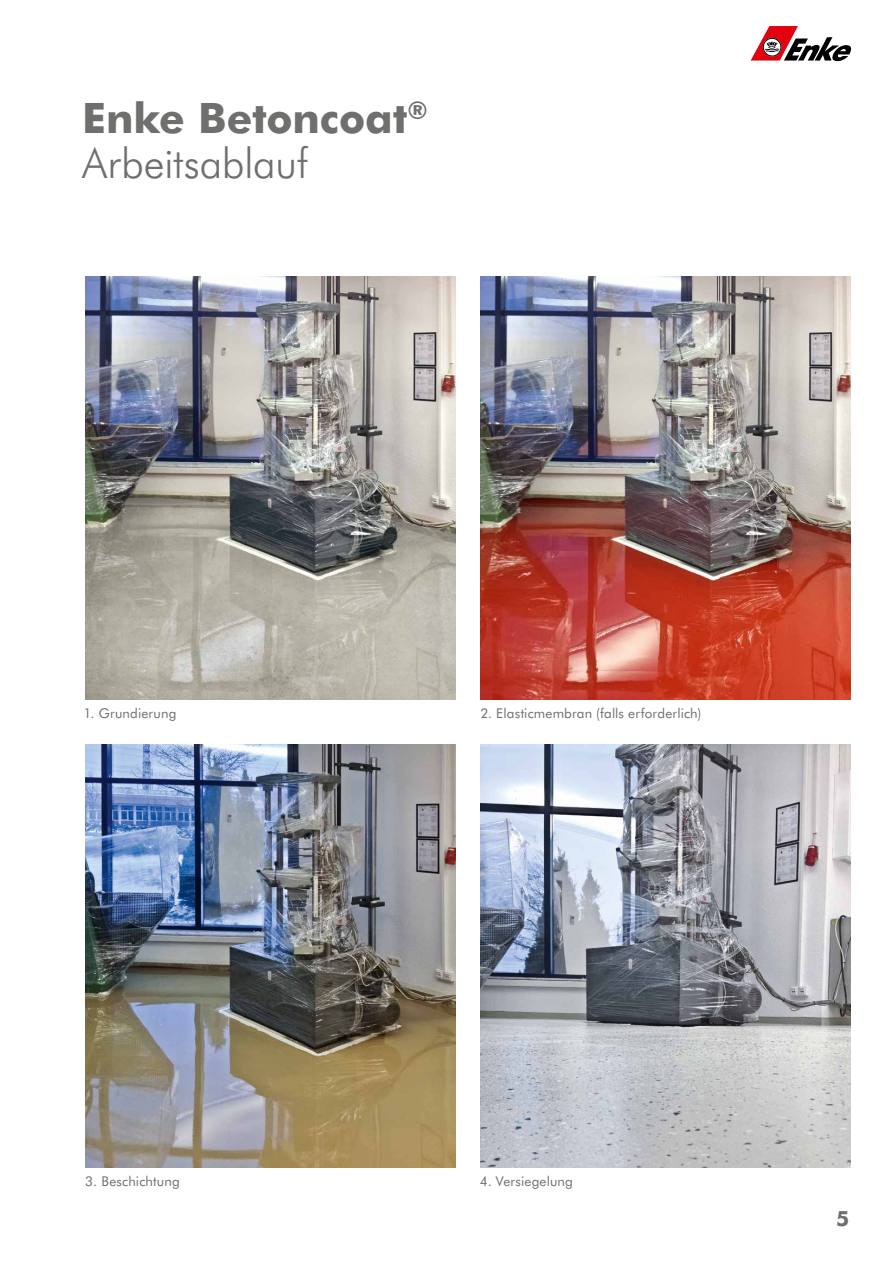
<style>
.page{position:relative;width:893px;height:1263px;background:#fff}
.page>*{position:absolute;margin:0;border:0;box-sizing:border-box;transform-origin:0 0}
.t1{font:700 42px/45px "Futura BT";letter-spacing:-.005em;color:#6f6f6e}
.t2{font:700 21px "Futura BT";color:#6f6f6e}
.t3{font:13.5px "Futura BT";letter-spacing:.01em;color:#6f6f6e}
.s1{font-weight:300}
</style>
<div class="page">
<img style="left:480px;top:277px;width:370px;height:423px">
<img style="left:85px;top:277px;width:370px;height:423px">
<img style="left:85px;top:745px;width:370px;height:423px">
<img style="left:480px;top:745px;width:370px;height:423px">
<svg style="left:751px;top:26px;width:101px;height:35px"></svg>
<h1 class="t1" style="left:82px;top:95px;width:347px">Enke Betoncoat<sup>®<br></sup><span class="s1">Arbeitsablauf</span></h1>
<p class="t3" style="left:83px;top:705px;width:95px">1. Grundierung</p>
<p class="t3" style="left:480px;top:705px;width:222px">2. Elasticmembran (falls erforderlich)</p>
<p class="t3" style="left:85px;top:1173px;width:96px">3. Beschichtung</p>
<p class="t3" style="left:480px;top:1173px;width:95px">4. Versiegelung</p>
<h2 class="t2" style="left:836px;top:1206px;width:15px">5</h2>
</div>
